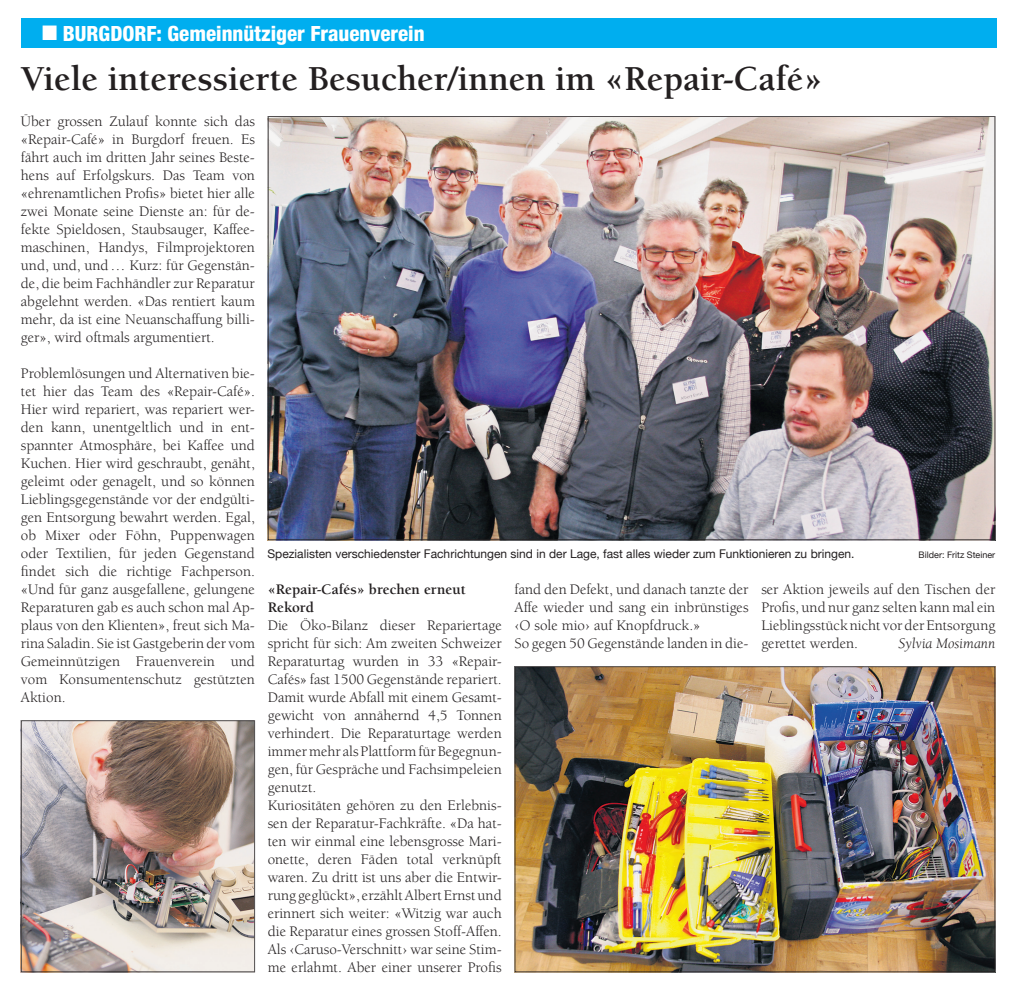
<style>
.page{position:relative;width:1014px;height:992px;background:#fff}
.page>*{position:absolute;margin:0;border:0;box-sizing:border-box;transform-origin:0 0}
.t1{font:700 36px "Berkeley";color:#231f20}
.t2{font:800 condensed 21px "Helvetica Neue";color:#fff}
.t3{font:15px/18px "Berkeley";color:#231f20;text-align:justify}
.t4{font:700 15px/18px "Berkeley";color:#231f20}
.t5{font:italic 15px "Berkeley";color:#231f20}
.t6{font:12px "Helvetica Neue";color:#231f20}
.t7{font:9px "Helvetica Neue";color:#231f20}
</style>
<div class="page">
<img style="left:268px;top:116px;width:727px;height:424px">
<div style="left:21px;top:18px;width:974px;height:30px;background:#00aeef"></div>
<img style="left:21px;top:720px;width:234px;height:252px">
<img style="left:514px;top:666px;width:481px;height:306px">
<h2 class="t2" style="left:42px;top:20px;width:384px">■ BURGDORF: Gemeinnütziger Frauenverein</h2>
<h1 class="t1" style="left:21px;top:60px;width:803px">Viele interessierte Besucher/innen im «Repair-Café»</h1>
<p class="t3" style="left:21px;top:113px;width:235px">Über grossen Zulauf konnte sich das «Repair-Café» in Burgdorf freuen. Es fährt auch im dritten Jahr seines Beste&shy;hens auf Erfolgskurs. Das Team von «ehrenamtlichen Profis» bietet hier alle zwei Monate seine Dienste an: für de&shy;fekte Spieldosen, Staubsauger, Kaffee&shy;maschinen, Handys, Filmprojektoren und, und, und… Kurz: für Gegenstän&shy;de, die beim Fachhändler zur Reparatur abgelehnt werden. «Das rentiert kaum mehr, da ist eine Neuanschaffung billi&shy;ger», wird oftmals argumentiert.</p>
<p class="t3" style="left:21px;top:365px;width:235px">Problemlösungen und Alternativen bie&shy;tet hier das Team des «Repair-Café».<br>Hier wird repariert, was repariert wer&shy;den kann, unentgeltlich und in ent&shy;spannter Atmosphäre, bei Kaffee und Kuchen. Hier wird geschraubt, genäht, geleimt oder genagelt, und so können Lieblingsgegenstände vor der endgülti&shy;gen Entsorgung bewahrt werden. Egal, ob Mixer oder Föhn, Puppenwagen oder Textilien, für jeden Gegenstand findet sich die richtige Fachperson. «Und für ganz ausgefallene, gelungene Reparaturen gab es auch schon mal Ap&shy;plaus von den Klienten», freut sich Ma&shy;rina Saladin. Sie ist Gastgeberin der vom Gemeinnützigen Frauenverein und vom Konsumentenschutz gestützten Aktion.</p>
<p class="t6" style="left:267px;top:545px;width:588px">Spezialisten verschiedenster Fachrichtungen sind in der Lage, fast alles wieder zum Funktionieren zu bringen.</p>
<p class="t7" style="left:918px;top:548px;width:78px">Bilder: Fritz Steiner</p>
<p class="t3" style="left:514px;top:581px;width:235px;text-align:left">fand den Defekt, und danach tanzte der Affe wieder und sang ein inbrünstiges ‹O sole mio› auf Knopfdruck.»<br>So gegen 50 Gegenstände landen in die-</p>
<p class="t3" style="left:761px;top:581px;width:235px">ser Aktion jeweils auf den Tischen der Profis, und nur ganz selten kann mal ein Lieblingsstück nicht vor der Entsorgung gerettet werden.</p>
<p class="t4" style="left:268px;top:581px;width:199px">«Repair-Cafés» brechen erneut<br>Rekord</p>
<p class="t3" style="left:268px;top:617px;width:235px;text-align:left">Die Öko-Bilanz dieser Repariertage spricht für sich: Am zweiten Schweizer Reparaturtag wurden in 33 «Repair-Cafés» fast 1500 Gegenstände repariert.<br>Damit wurde Abfall mit einem Gesamt&shy;gewicht von annähernd 4,5 Tonnen verhindert. Die Reparaturtage werden immer mehr als Plattform für Begegnun&shy;gen, für Gespräche und Fachsimpeleien genutzt.<br>Kuriositäten gehören zu den Erlebnis&shy;sen der Reparatur-Fachkräfte. «Da hat&shy;ten wir einmal eine lebensgrosse Mari&shy;onette, deren Fäden total verknüpft waren. Zu dritt ist uns aber die Entwir&shy;rung geglückt», erzählt Albert Ernst und erinnert sich weiter: «Witzig war auch die Reparatur eines grossen Stoff-Affen.<br>Als ‹Caruso-Verschnitt› war seine Stim&shy;me erlahmt. Aber einer unserer Profis</p>
<p class="t5" style="left:898px;top:636px;width:98px">Sylvia Mosimann</p>
</div>
